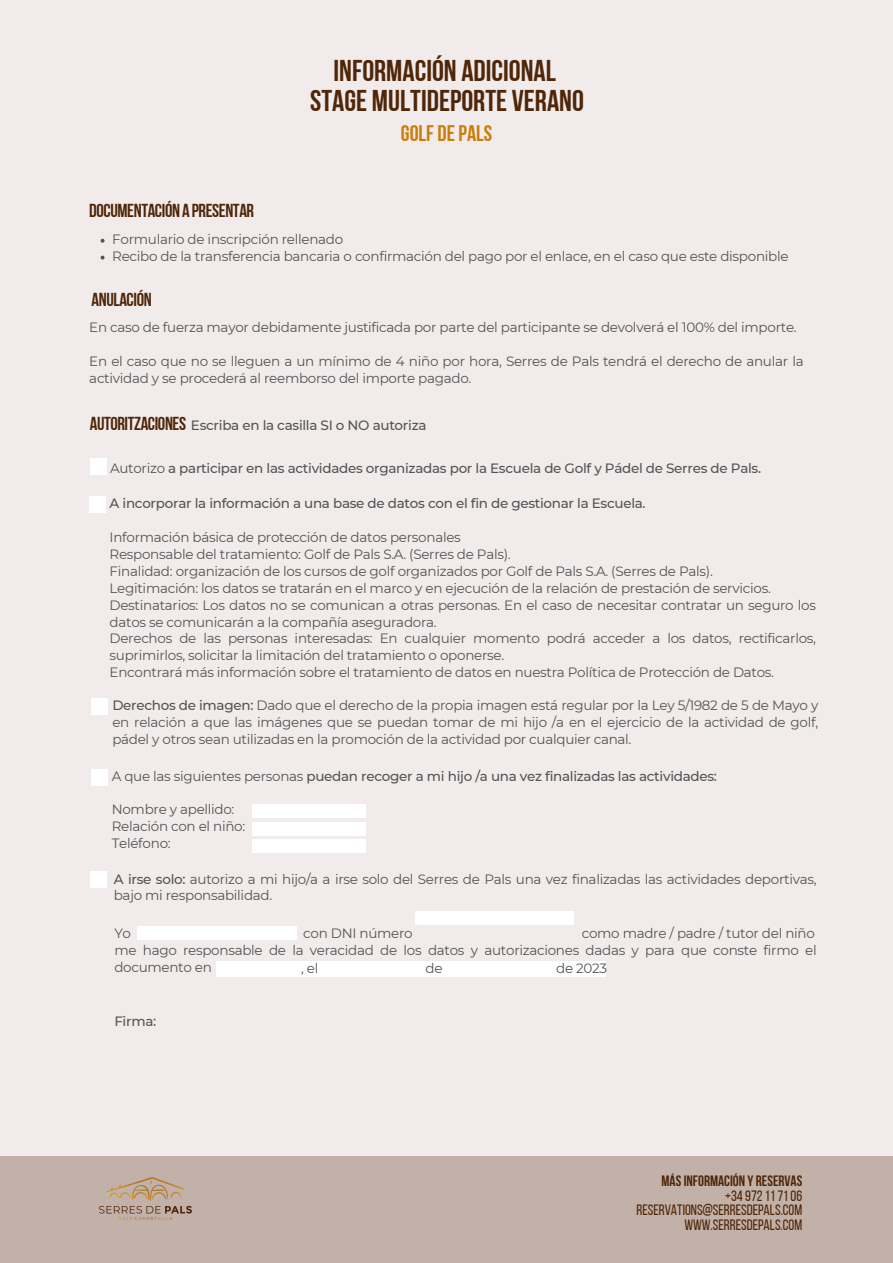
<style>
.page{position:relative;width:893px;height:1263px;background:#f1ebeb}
.page>*{position:absolute;margin:0;border:0;box-sizing:border-box;transform-origin:0 0}
.t1{font:30px "Bebas Neue Cyrillic";color:#4f2608}
.t2{font:22.5px "Bebas Neue Cyrillic";color:#ca7d08}
.t3{font:18.75px "Bebas Neue Cyrillic";letter-spacing:-.02em;color:#4f2608}
.t4{font:15px "Bebas Neue";color:#4f2608}
.t5{font:700 15px "Bebas Neue";color:#4f2608}
.t6{font:13.5px/16.9px "Montserrat";letter-spacing:-.02em;color:#545454}
.t7{font:500 13.5px "Montserrat";letter-spacing:-.02em;color:#545454}
.s1{font-weight:400}
.s2{font-weight:500}
</style>
<div class="page">
<div style="left:0;top:1156px;width:893px;height:107px;background:#c1b1a8"></div>
<img style="left:99px;top:1177px;width:92px;height:42px">
<div style="left:217px;top:961px;width:389px;height:16px;background:#fff"></div>
<div style="left:90px;top:458px;width:17px;height:17px;background:#fff"></div>
<div style="left:91px;top:698px;width:17px;height:17px;background:#fff"></div>
<div style="left:89px;top:496px;width:17px;height:17px;background:#fff"></div>
<div style="left:91px;top:769px;width:17px;height:16px;background:#fff"></div>
<div style="left:90px;top:871px;width:17px;height:17px;background:#fff"></div>
<div style="left:138px;top:926px;width:158px;height:13px;background:#fff"></div>
<div style="left:253px;top:822px;width:112px;height:13px;background:#fff"></div>
<div style="left:253px;top:805px;width:112px;height:13px;background:#fff"></div>
<div style="left:253px;top:840px;width:112px;height:12px;background:#fff"></div>
<div style="left:415px;top:911px;width:158px;height:13px;background:#fff"></div>
<svg style="left:101px;top:239px;width:3px;height:4px"></svg>
<svg style="left:101px;top:256px;width:3px;height:4px"></svg>
<p class="t3" style="left:89px;top:203px;width:166px">DOCUMENTACIÓN A PRESENTAR</p>
<p class="t1" style="left:333px;top:59px;width:224px">INFORMACIÓN ADICIONAL</p>
<p class="t1" style="left:310px;top:89px;width:275px">STAGE MULTIDEPORTE VERANO</p>
<p class="t2" style="left:401px;top:124px;width:93px">GOLF DE PALS</p>
<p class="t6" style="left:112px;top:231px;width:232px">Formulario de inscripción rellenado</p>
<p class="t6" style="left:112px;top:248px;width:678px">Recibo de la transferencia bancaria o confirmación del pago por el enlace, en el caso que este disponible</p>
<p class="t3" style="left:91px;top:292px;width:62px">ANULACIÓN</p>
<p class="t6" style="left:89px;top:319px;width:709px">En caso de fuerza mayor debidamente justificada por parte del participante se devolverá el 100% del importe.</p>
<p class="t6" style="left:89px;top:353px;width:716px">En el caso que no se lleguen a un mínimo de 4 niño por hora, Serres de Pals tendrá el derecho de anular la actividad y se procederá al reemborso del importe pagado.</p>
<p class="t3" style="left:90px;top:416px;width:98px">AUTORITZACIONES</p>
<p class="t7" style="left:110px;top:460px;width:652px"><span class="s1">Autorizo</span> a participar en las actividades organizadas por la Escuela de Golf y Pádel de Serres de Pals.</p>
<p class="t7" style="left:110px;top:495px;width:537px">A incorporar la información a una base de datos con el fin de gestionar la Escuela.</p>
<p class="t6" style="left:110px;top:529px;width:353px">Información básica de protección de datos personales</p>
<p class="t6" style="left:110px;top:546px;width:403px">Responsable del tratamiento: Golf de Pals S.A. (Serres de Pals).</p>
<p class="t6" style="left:110px;top:563px;width:605px">Finalidad: organización de los cursos de golf organizados por Golf de Pals S.A. (Serres de Pals).</p>
<p class="t6" style="left:110px;top:579px;width:663px">Legitimación: los datos se tratarán en el marco y en ejecución de la relación de prestación de servicios.</p>
<p class="t6" style="left:110px;top:596px;width:708px">Destinatarios: Los datos no se comunican a otras personas. En el caso de necesitar contratar un seguro los datos se comunicarán a la compañía aseguradora.</p>
<p class="t6" style="left:110px;top:630px;width:708px">Derechos de las personas interesadas: En cualquier momento podrá acceder a los datos, rectificarlos, suprimirlos, solicitar la limitación del tratamiento o oponerse.</p>
<p class="t6" style="left:110px;top:664px;width:666px">Encontrará más información sobre el tratamiento de datos en nuestra Política de Protección de Datos.</p>
<p class="t7" style="left:191px;top:417px;width:237px">Escriba en la casilla SI o NO autoriza</p>
<p class="t6" style="left:112px;top:697px;width:707px;text-align:justify"><span class="s2">Derechos de imagen:</span> Dado que el derecho de la propia imagen está regular por la Ley 5/1982 de 5 de Mayo y en relación a que las imágenes que se puedan tomar de mi hijo /a en el ejercicio de la actividad de golf, pádel y otros sean utilizadas en la promoción de la actividad por cualquier canal.</p>
<p class="t7" style="left:112px;top:768px;width:607px"><span class="s1">A que las siguientes personas</span> puedan recoger a mi hijo /a una vez finalizadas las actividades:</p>
<p class="t6" style="left:112px;top:801px;width:124px">Nombre y apellido:</p>
<p class="t6" style="left:112px;top:818px;width:135px">Relación con el niño:</p>
<p class="t6" style="left:112px;top:835px;width:60px">Teléfono:</p>
<p class="t6" style="left:114px;top:870px;width:704px"><span class="s2">A irse solo:</span> autorizo a mi hijo/a a irse solo del Serres de Pals una vez finalizadas las actividades deportivas, bajo mi responsabilidad.</p>
<p class="t6" style="left:114px;top:925px;width:18px">Yo</p>
<p class="t6" style="left:303px;top:925px;width:111px">con DNI número</p>
<p class="t6" style="left:581px;top:925px;width:235px">como madre / padre / tutor del niño</p>
<p class="t6" style="left:114px;top:942px;width:704px">me hago responsable de la veracidad de los datos y autorizaciones dadas y para que conste firmo el documento en</p>
<p class="t6" style="left:301px;top:960px;width:19px">, el</p>
<p class="t6" style="left:425px;top:960px;width:19px">de</p>
<p class="t6" style="left:556px;top:960px;width:53px">de 2023</p>
<p class="t7" style="left:114px;top:1013px;width:43px">Firma:</p>
<p class="t5" style="left:661px;top:1174px;width:142px">MÁSINFORMACIÓN Y RESERVAS</p>
<p class="t4" style="left:725px;top:1189px;width:79px">+34 972117106</p>
<p class="t4" style="left:636px;top:1204px;width:167px">RESERVATIONS@SERRESDEPALS.COM</p>
<p class="t4" style="left:684px;top:1218px;width:119px">WWW.SERRESDEPALS.COM</p>
</div>
